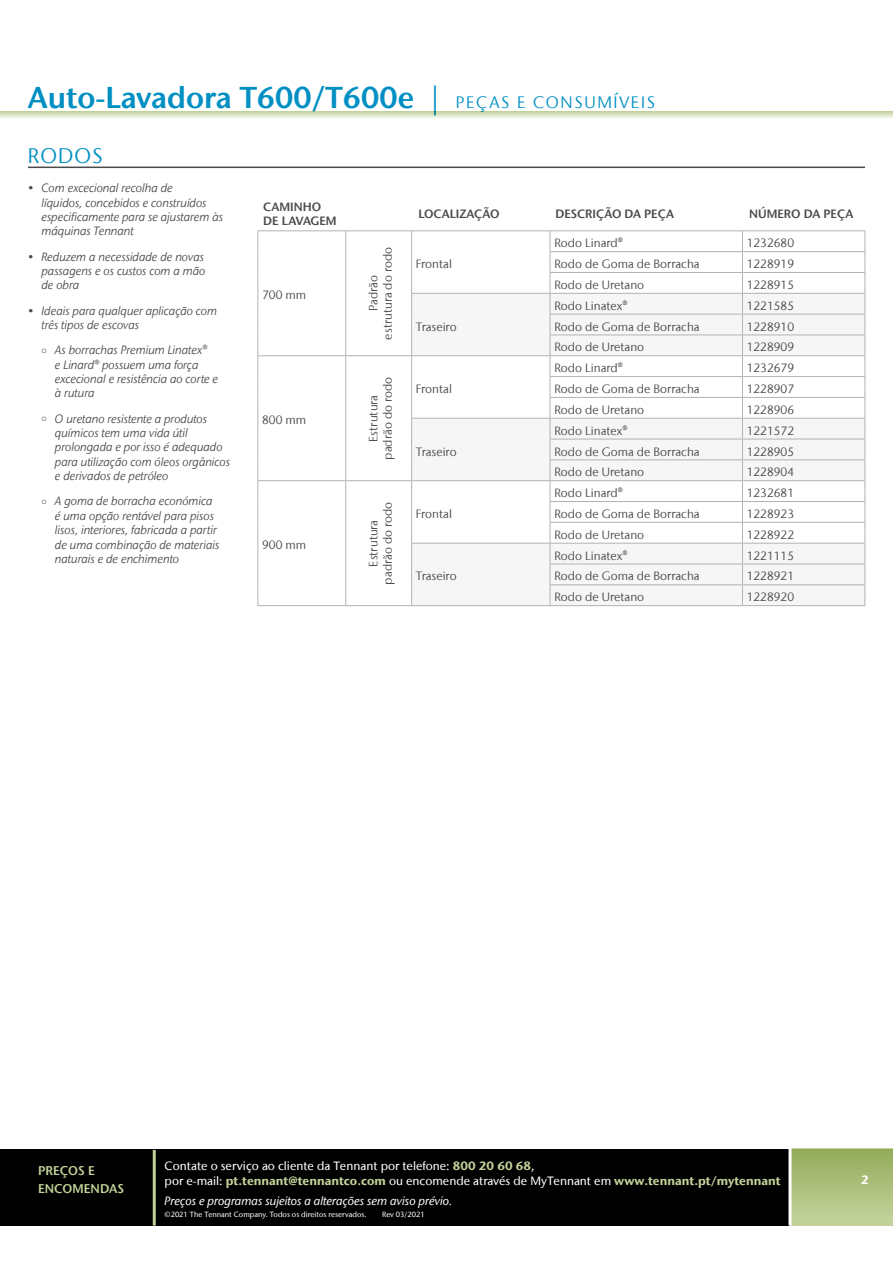
<style>
.page{position:relative;width:893px;height:1263px;background:#fff}
.page>*{position:absolute;margin:0;border:0;box-sizing:border-box;transform-origin:0 0}
.t1{font:600 30px "Stone Sans IIITC Com";color:#008fc3}
.t2{font:21px "Stone Sans IIITC Com";letter-spacing:.05em;color:#008fc3}
.t3{font:600 12.6px/18px "Stone Sans IIITC Com";color:#c2d198}
.t4{font:italic 12px/14.4px "Stone Sans IIITC Com";color:#4a4a49}
.t5{font:12px/14.4px "Stone Sans IIITC Com";color:#4a4a49;text-align:center}
.t6{font:500 12px/15px "Stone Sans IIITC Com";color:#fff}
.t7{font:600 12px/14.4px "Stone Sans IIITC Com";color:#4a4a49}
.t8{font:italic 500 12px "Stone Sans IIITC Com";color:#fff}
.t9{font:700 12px "Stone Sans IIITC Com";color:#fff}
.t10{font:500 7.5px "Stone Sans IIITC Com";color:#fff}
.s1{font-weight:400}
.s2{font-weight:400;font-size:16.5px}
.s3{font-weight:700;color:#c2d198}
</style>
<div class="page">
<svg style="left:0;top:111px;width:893px;height:7px;background:#dae3c1"></svg>
<hr style="left:28px;top:167px;width:837px;height:1px;background:#4a4a49">
<svg style="left:412px;top:294px;width:453px;height:311px;fill:#f6f6f6"></svg>
<hr style="left:550px;top:251px;width:192px;height:1px;background:#b3b2b2">
<hr style="left:742px;top:251px;width:123px;height:1px;background:#b3b2b2">
<hr style="left:550px;top:272px;width:192px;height:1px;background:#b3b2b2">
<hr style="left:742px;top:272px;width:123px;height:1px;background:#b3b2b2">
<hr style="left:411px;top:293px;width:139px;height:1px;background:#b3b2b2">
<hr style="left:550px;top:293px;width:192px;height:1px;background:#b3b2b2">
<hr style="left:742px;top:293px;width:123px;height:1px;background:#b3b2b2">
<hr style="left:550px;top:314px;width:192px;height:1px;background:#b3b2b2">
<hr style="left:742px;top:314px;width:123px;height:1px;background:#b3b2b2">
<hr style="left:550px;top:335px;width:192px;height:1px;background:#b3b2b2">
<hr style="left:742px;top:335px;width:123px;height:1px;background:#b3b2b2">
<hr style="left:550px;top:355px;width:192px;height:1px;background:#b3b2b2">
<hr style="left:742px;top:355px;width:123px;height:1px;background:#b3b2b2">
<hr style="left:550px;top:376px;width:192px;height:1px;background:#b3b2b2">
<hr style="left:742px;top:376px;width:123px;height:1px;background:#b3b2b2">
<hr style="left:550px;top:397px;width:192px;height:1px;background:#b3b2b2">
<hr style="left:742px;top:397px;width:123px;height:1px;background:#b3b2b2">
<hr style="left:411px;top:418px;width:139px;height:1px;background:#b3b2b2">
<hr style="left:550px;top:418px;width:192px;height:1px;background:#b3b2b2">
<hr style="left:742px;top:418px;width:123px;height:1px;background:#b3b2b2">
<hr style="left:550px;top:439px;width:192px;height:1px;background:#b3b2b2">
<hr style="left:742px;top:439px;width:123px;height:1px;background:#b3b2b2">
<hr style="left:550px;top:459px;width:192px;height:1px;background:#b3b2b2">
<hr style="left:742px;top:459px;width:123px;height:1px;background:#b3b2b2">
<hr style="left:550px;top:480px;width:192px;height:1px;background:#b3b2b2">
<hr style="left:742px;top:480px;width:123px;height:1px;background:#b3b2b2">
<hr style="left:550px;top:501px;width:192px;height:1px;background:#b3b2b2">
<hr style="left:742px;top:501px;width:123px;height:1px;background:#b3b2b2">
<hr style="left:550px;top:522px;width:192px;height:1px;background:#b3b2b2">
<hr style="left:742px;top:522px;width:123px;height:1px;background:#b3b2b2">
<hr style="left:411px;top:543px;width:139px;height:1px;background:#b3b2b2">
<hr style="left:550px;top:543px;width:192px;height:1px;background:#b3b2b2">
<hr style="left:742px;top:543px;width:123px;height:1px;background:#b3b2b2">
<hr style="left:550px;top:564px;width:192px;height:1px;background:#b3b2b2">
<hr style="left:742px;top:564px;width:123px;height:1px;background:#b3b2b2">
<svg style="left:257px;top:231px;width:1px;height:374px"></svg>
<svg style="left:345px;top:231px;width:1px;height:374px"></svg>
<svg style="left:411px;top:231px;width:1px;height:374px"></svg>
<hr style="left:550px;top:584px;width:192px;height:1px;background:#b3b2b2">
<svg style="left:550px;top:231px;width:1px;height:374px"></svg>
<hr style="left:742px;top:584px;width:123px;height:1px;background:#b3b2b2">
<svg style="left:742px;top:231px;width:1px;height:374px"></svg>
<svg style="left:865px;top:231px;width:1px;height:374px"></svg>
<hr style="left:550px;top:605px;width:192px;height:1px;background:#b3b2b2">
<hr style="left:742px;top:605px;width:123px;height:1px;background:#b3b2b2">
<hr style="left:412px;top:230px;width:138px;height:1px;background:#b3b2b2">
<hr style="left:550px;top:230px;width:192px;height:1px;background:#b3b2b2">
<hr style="left:742px;top:230px;width:123px;height:1px;background:#b3b2b2">
<hr style="left:412px;top:355px;width:138px;height:1px;background:#b3b2b2">
<hr style="left:412px;top:480px;width:138px;height:1px;background:#b3b2b2">
<hr style="left:412px;top:605px;width:138px;height:1px;background:#b3b2b2">
<hr style="left:257px;top:230px;width:89px;height:1px;background:#b3b2b2">
<hr style="left:346px;top:230px;width:66px;height:1px;background:#b3b2b2">
<hr style="left:257px;top:355px;width:89px;height:1px;background:#b3b2b2">
<hr style="left:346px;top:355px;width:66px;height:1px;background:#b3b2b2">
<hr style="left:257px;top:480px;width:89px;height:1px;background:#b3b2b2">
<hr style="left:346px;top:480px;width:66px;height:1px;background:#b3b2b2">
<hr style="left:257px;top:605px;width:89px;height:1px;background:#b3b2b2">
<hr style="left:346px;top:605px;width:66px;height:1px;background:#b3b2b2">
<div style="left:0;top:1149px;width:791px;height:76px;background:#000"></div>
<div style="left:791px;top:1149px;width:102px;height:76px;background:#c2d198"></div>
<div style="left:791px;top:1149px;width:102px;height:68px;background:linear-gradient(to bottom,#93ab5a,#c0cf96)"></div>
<hr style="left:153px;top:1150px;width:3px;height:75px;background:#c2d198">
<hr style="left:788px;top:1140px;width:3px;height:85px;background:#fff">
<h1 class="t1" style="left:28px;top:79px;width:628px">Auto-Lavadora T600/T600e <span class="s1">|</span> <span class="s2">PEÇAS E CONSUMÍVEIS</span></h1>
<h2 class="t2" style="left:28px;top:143px;width:76px">RODOS</h2>
<p class="t4" style="left:41px;top:181px;width:183px;text-indent:-14px">• Com excecional recolha de<br>líquidos, concebidos e construídos especificamente para se ajustarem às máquinas Tennant</p>
<p class="t4" style="left:41px;top:249px;width:165px;text-align:justify;text-indent:-14px">• Reduzem a necessidade de novas passagens e os custos com a mão de obra</p>
<p class="t4" style="left:41px;top:303px;width:177px;text-indent:-14px">• Ideais para qualquer aplicação com três tipos de escovas</p>
<p class="t4" style="left:55px;top:343px;width:165px;text-indent:-13px">○ As borrachas Premium Linatex®<br>e Linard® possuem uma força excecional e resistência ao corte e à rutura</p>
<p class="t4" style="left:55px;top:411px;width:177px;text-indent:-13px">○ O uretano resistente a produtos químicos tem uma vida útil prolongada e por isso é adequado para utilização com óleos orgânicos e derivados de petróleo</p>
<p class="t4" style="left:55px;top:494px;width:166px;text-indent:-13px">○ A goma de borracha económica é uma opção rentável para pisos lisos, interiores, fabricada a partir de uma combinação de materiais naturais e de enchimento</p>
<p class="t7" style="left:263px;top:199px;width:75px">CAMINHO<br>DE LAVAGEM</p>
<p class="t7" style="left:418px;top:207px;width:83px">LOCALIZAÇÃO</p>
<p class="t7" style="left:555px;top:207px;width:120px">DESCRIÇÃO DA PEÇA</p>
<p class="t7" style="left:749px;top:207px;width:106px">NÚMERO DA PEÇA</p>
<p class="t5" style="left:262px;top:288px;width:46px">700 mm</p>
<p class="t5" style="left:262px;top:413px;width:46px">800 mm</p>
<p class="t5" style="left:262px;top:538px;width:46px">900 mm</p>
<p class="t5" style="left:366px;top:340px;width:94px;rotate:-90deg">Padrão<br>estrutura do rodo</p>
<p class="t5" style="left:416px;top:257px;width:38px">Frontal</p>
<p class="t5" style="left:416px;top:319px;width:42px">Traseiro</p>
<p class="t5" style="left:366px;top:460px;width:84px;rotate:-90deg">Estrutura padrão do rodo</p>
<p class="t5" style="left:416px;top:382px;width:38px">Frontal</p>
<p class="t5" style="left:416px;top:444px;width:42px">Traseiro</p>
<p class="t5" style="left:366px;top:584px;width:84px;rotate:-90deg">Estrutura padrão do rodo</p>
<p class="t5" style="left:416px;top:506px;width:38px">Frontal</p>
<p class="t5" style="left:416px;top:569px;width:42px">Traseiro</p>
<p class="t5" style="left:554px;top:236px;width:70px">Rodo Linard®</p>
<p class="t5" style="left:747px;top:236px;width:49px">1232680</p>
<p class="t5" style="left:554px;top:257px;width:147px">Rodo de Goma de Borracha</p>
<p class="t5" style="left:747px;top:257px;width:49px">1228919</p>
<p class="t5" style="left:554px;top:277px;width:91px">Rodo de Uretano</p>
<p class="t5" style="left:747px;top:277px;width:49px">1228915</p>
<p class="t5" style="left:554px;top:298px;width:75px">Rodo Linatex®</p>
<p class="t5" style="left:747px;top:298px;width:49px">1221585</p>
<p class="t5" style="left:554px;top:319px;width:147px">Rodo de Goma de Borracha</p>
<p class="t5" style="left:747px;top:319px;width:49px">1228910</p>
<p class="t5" style="left:554px;top:340px;width:91px">Rodo de Uretano</p>
<p class="t5" style="left:747px;top:340px;width:49px">1228909</p>
<p class="t5" style="left:554px;top:361px;width:70px">Rodo Linard®</p>
<p class="t5" style="left:747px;top:361px;width:49px">1232679</p>
<p class="t5" style="left:554px;top:382px;width:147px">Rodo de Goma de Borracha</p>
<p class="t5" style="left:747px;top:382px;width:49px">1228907</p>
<p class="t5" style="left:554px;top:402px;width:91px">Rodo de Uretano</p>
<p class="t5" style="left:747px;top:402px;width:49px">1228906</p>
<p class="t5" style="left:554px;top:423px;width:75px">Rodo Linatex®</p>
<p class="t5" style="left:747px;top:423px;width:49px">1221572</p>
<p class="t5" style="left:554px;top:444px;width:147px">Rodo de Goma de Borracha</p>
<p class="t5" style="left:747px;top:444px;width:49px">1228905</p>
<p class="t5" style="left:554px;top:465px;width:91px">Rodo de Uretano</p>
<p class="t5" style="left:747px;top:465px;width:49px">1228904</p>
<p class="t5" style="left:554px;top:486px;width:70px">Rodo Linard®</p>
<p class="t5" style="left:747px;top:486px;width:49px">1232681</p>
<p class="t5" style="left:554px;top:506px;width:147px">Rodo de Goma de Borracha</p>
<p class="t5" style="left:747px;top:506px;width:49px">1228923</p>
<p class="t5" style="left:554px;top:527px;width:91px">Rodo de Uretano</p>
<p class="t5" style="left:747px;top:527px;width:49px">1228922</p>
<p class="t5" style="left:554px;top:548px;width:75px">Rodo Linatex®</p>
<p class="t5" style="left:747px;top:548px;width:49px">1221115</p>
<p class="t5" style="left:554px;top:569px;width:147px">Rodo de Goma de Borracha</p>
<p class="t5" style="left:747px;top:569px;width:49px">1228921</p>
<p class="t5" style="left:554px;top:590px;width:91px">Rodo de Uretano</p>
<p class="t5" style="left:747px;top:590px;width:49px">1228920</p>
<p class="t6" style="left:165px;top:1158px;width:618px">Contate o serviço ao cliente da Tennant por telefone: <span class="s3">800 20 60 68</span>,<br>por e-mail: <span class="s3">pt.tennant@tennantco.com</span> ou encomende através de MyTennant em <span class="s3">www.tennant.pt/mytennant</span></p>
<p class="t8" style="left:165px;top:1193px;width:289px">Preços e programas sujeitos a alterações sem aviso prévio.</p>
<p class="t10" style="left:165px;top:1209px;width:203px">©2021 The Tennant Company. Todos os direitos reservados.</p>
<p class="t10" style="left:382px;top:1209px;width:44px">Rev 03/2021</p>
<p class="t3" style="left:38px;top:1161px;width:87px">PREÇOS E<br>ENCOMENDAS</p>
<p class="t9" style="left:861px;top:1172px;width:9px">2</p>
</div>
